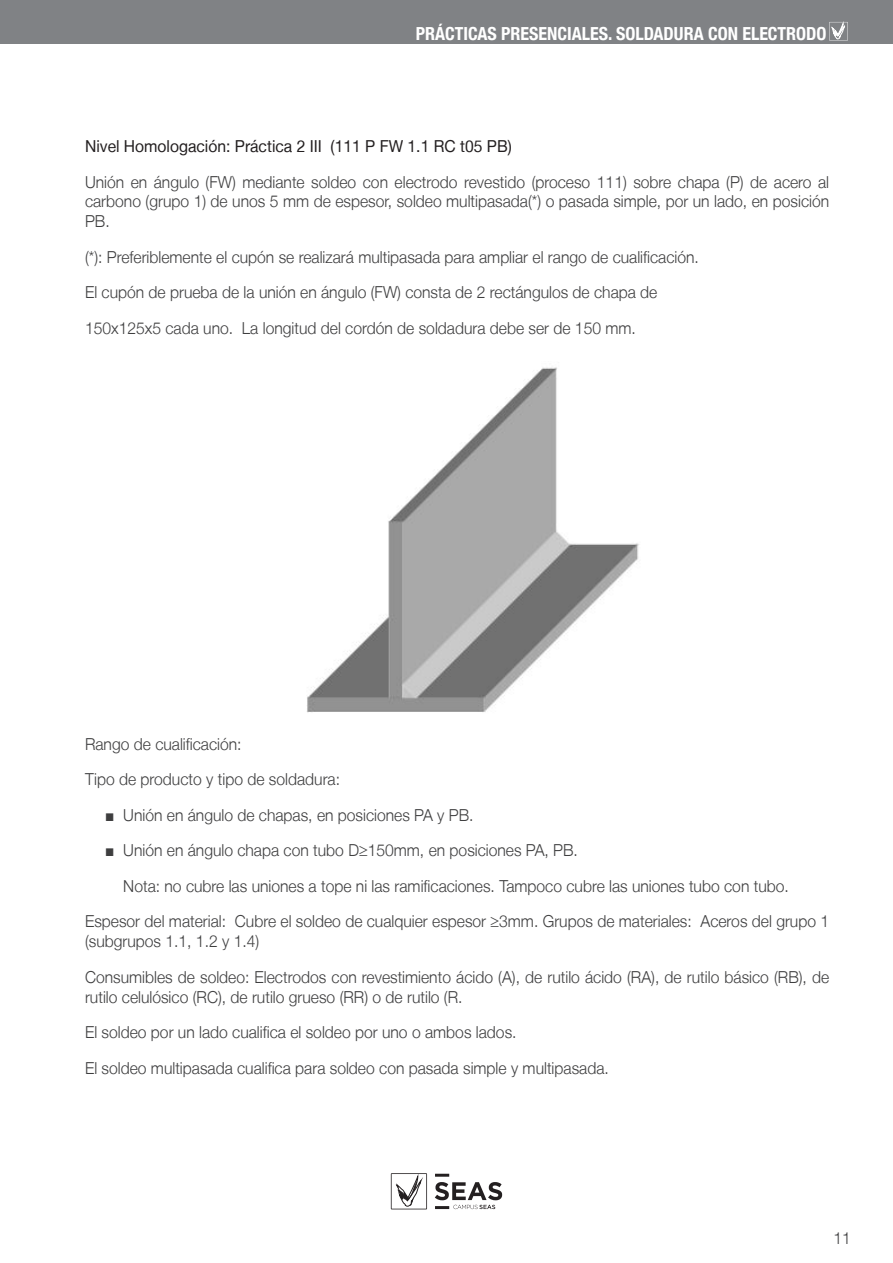
<style>
.page{position:relative;width:893px;height:1263px;background:#fff}
.page>*{position:absolute;margin:0;border:0;box-sizing:border-box;transform-origin:0 0}
.t1{font:700 condensed 18px "Helvetica Neue LT";color:#fff}
.CUERPO_CONTENIDO{font:300 16.5px/19.8px "Helvetica Neue LT";color:#3e3e3f;scale:.95 1}
.N1_CONTENIDO_LISTA{font:300 16.5px "Helvetica Neue LT";color:#3e3e3f;scale:.95 1}
.CUERPO_CONTENIDO-2{font:16.5px "Helvetica Neue LT";color:#231f20;scale:.95 1}
.s1{font-family:"Arial Narrow";font-weight:400}
</style>
<div class="page">
<div style="left:0;top:0;width:893px;height:44px;background:#808285"></div>
<hr style="left:435px;top:1174px;width:14px;height:3px;background:#231f20">
<svg style="left:435px;top:1182px;width:67px;height:27px"></svg>
<svg style="left:391px;top:1173px;width:36px;height:36px"></svg>
<svg style="left:829px;top:22px;width:19px;height:19px"></svg>
<img style="left:307px;top:367px;width:332px;height:346px">
<p class="t1" style="left:416px;top:23px;width:412px">PRÁCTICAS PRESENCIALES. SOLDADURA CON ELECTRODO</p>
<p class="CUERPO_CONTENIDO-2" style="left:85px;top:136px;width:451px">Nivel Homologación: Práctica 2 III (111 P FW 1.1 RC t05 PB)</p>
<p class="CUERPO_CONTENIDO" style="left:85px;top:172px;width:785px;text-align:justify">Unión en ángulo (FW) mediante soldeo con electrodo revestido (proceso 111) sobre chapa (P) de acero al carbono (grupo 1) de unos 5 mm de espesor, soldeo multipasada(*) o pasada simple, por un lado, en posición PB.</p>
<p class="CUERPO_CONTENIDO" style="left:85px;top:247px;width:648px">(*): Preferiblemente el cupón se realizará multipasada para ampliar el rango de cualificación.</p>
<p class="CUERPO_CONTENIDO" style="left:85px;top:282px;width:604px">El cupón de prueba de la unión en ángulo (FW) consta de 2 rectángulos de chapa de</p>
<p class="CUERPO_CONTENIDO" style="left:85px;top:318px;width:581px">150x125x5 cada uno. La longitud del cordón de soldadura debe ser de 150 mm.</p>
<p class="CUERPO_CONTENIDO" style="left:85px;top:734px;width:166px">Rango de cualificación:</p>
<p class="CUERPO_CONTENIDO" style="left:85px;top:769px;width:270px">Tipo de producto y tipo de soldadura:</p>
<p class="CUERPO_CONTENIDO" style="left:106px;top:805px;width:388px"><span class="s1">■</span> Unión en ángulo de chapas, en posiciones PA y PB.</p>
<p class="CUERPO_CONTENIDO" style="left:106px;top:840px;width:498px"><span class="s1">■</span> Unión en ángulo chapa con tubo D≥150mm, en posiciones PA, PB.</p>
<p class="N1_CONTENIDO_LISTA" style="left:123px;top:876px;width:702px">Nota: no cubre las uniones a tope ni las ramificaciones. Tampoco cubre las uniones tubo con tubo.</p>
<p class="CUERPO_CONTENIDO" style="left:85px;top:911px;width:785px">Espesor del material: Cubre el soldeo de cualquier espesor ≥3mm. Grupos de materiales: Aceros del grupo 1 (subgrupos 1.1, 1.2 y 1.4)</p>
<p class="CUERPO_CONTENIDO" style="left:85px;top:967px;width:785px">Consumibles de soldeo: Electrodos con revestimiento ácido (A), de rutilo ácido (RA), de rutilo básico (RB), de rutilo celulósico (RC), de rutilo grueso (RR) o de rutilo (R.</p>
<p class="CUERPO_CONTENIDO" style="left:85px;top:1022px;width:456px">El soldeo por un lado cualifica el soldeo por uno o ambos lados.</p>
<p class="CUERPO_CONTENIDO" style="left:85px;top:1057px;width:553px">El soldeo multipasada cualifica para soldeo con pasada simple y multipasada.</p>
<p class="CUERPO_CONTENIDO" style="left:833px;top:1227px;width:20px">11</p>
</div>
